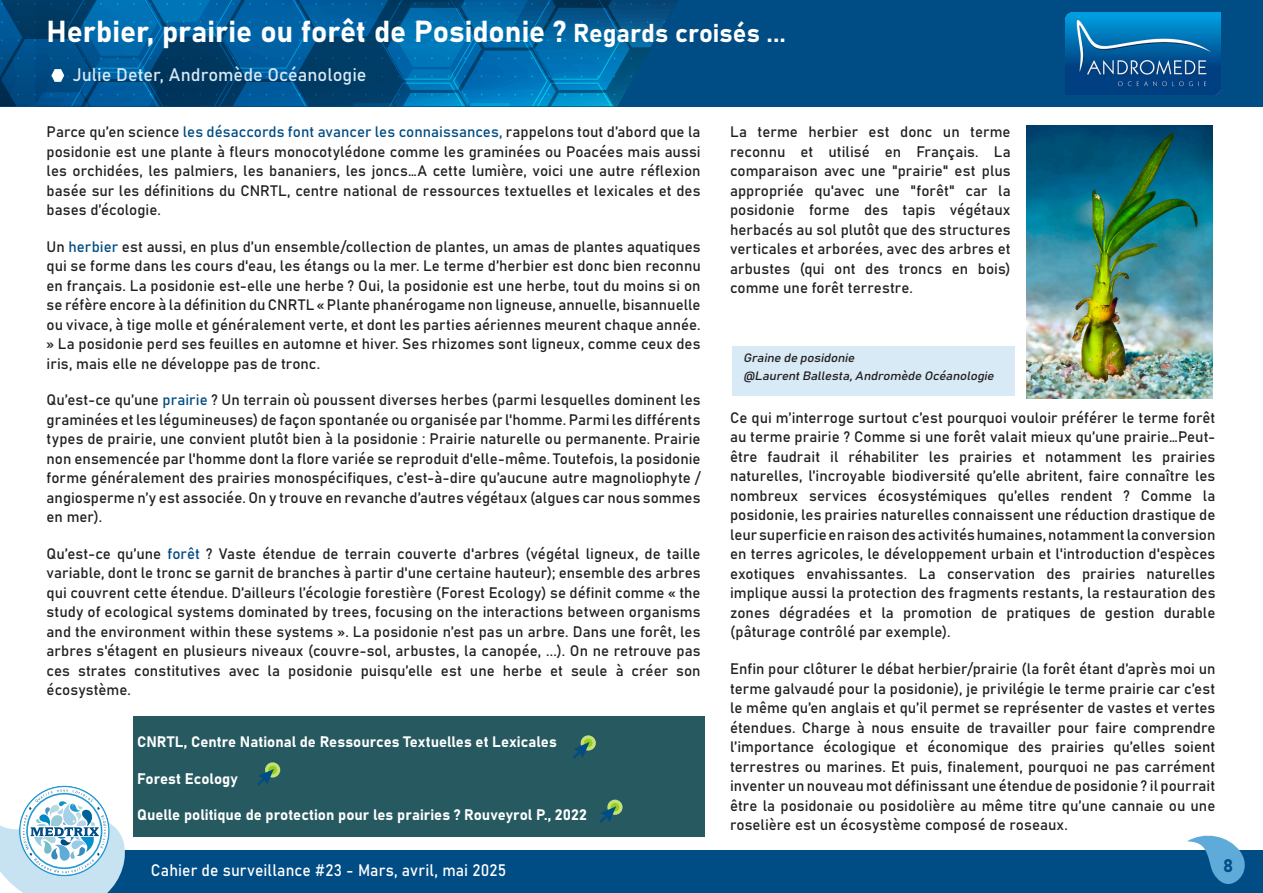
<style>
.page{position:relative;width:1263px;height:893px;background:#fff}
.page>*{position:absolute;margin:0;border:0;box-sizing:border-box;transform-origin:0 0}
.t1{font:30px "Bahnschrift";color:#fff}
.t2{font:18px "Bahnschrift";color:#d7eaf5}
.t3{font:18px "Bahnschrift";color:#004c84}
.t4{font:16.5px "Bahnschrift";letter-spacing:.005em;color:#fff;scale:.95 1}
.t5{font:15px/19.5px "Bahnschrift";color:#231f20;text-align:justify}
.t6{font:15px "Bahnschrift";color:#fff}
.t7{font:italic 12px "Bahnschrift";color:#231f20;scale:1.1 1}
.s1{font-size:25.5px}
.s2{color:#004c84}
</style>
<div class="page">
<div style="left:133px;top:716px;width:572px;height:121px;background:#265960"></div>
<svg style="left:581px;top:735px;width:15px;height:16px"></svg>
<div style="left:584px;top:739px;width:9px;height:8px;background:#99cd1d;border-radius:50%"></div>
<svg style="left:573px;top:742px;width:16px;height:17px"></svg>
<svg style="left:265px;top:762px;width:15px;height:15px"></svg>
<div style="left:268px;top:766px;width:9px;height:8px;background:#99cd1d;border-radius:50%"></div>
<svg style="left:257px;top:769px;width:17px;height:17px"></svg>
<svg style="left:607px;top:800px;width:16px;height:15px"></svg>
<div style="left:611px;top:803px;width:8px;height:8px;background:#99cd1d;border-radius:50%"></div>
<svg style="left:600px;top:806px;width:16px;height:17px"></svg>
<img style="left:1027px;top:125px;width:185px;height:273px">
<div style="left:732px;top:347px;width:283px;height:49px;background:#d7eaf5"></div>
<div style="left:104px;top:850px;width:1159px;height:43px;background:#004c84"></div>
<svg style="left:1187px;top:835px;width:58px;height:49px"></svg>
<div style="left:0;top:0;width:1263px;height:106px;background:#004c84"></div>
<svg style="left:0;top:786px;width:125px;height:107px"></svg>
<svg style="left:0;top:0;width:678px;height:106px"></svg>
<img style="left:1065px;top:12px;width:155px;height:82px">
<p class="t1" style="left:47px;top:9px;width:741px">Herbier, prairie ou forêt de Posidonie ? <span class="s1">Regards croisés ...</span></p>
<p class="t2" style="left:73px;top:61px;width:295px">Julie Deter, Andromède Océanologie</p>
<p class="t5" style="left:47px;top:121px;width:656px">Parce qu’en science <span class="s2">les désaccords font avancer les connaissances,</span> rappelons tout d’abord que la posidonie est une plante à fleurs monocotylédone comme les graminées ou Poacées mais aussi les orchidées, les palmiers, les bananiers, les joncs…A cette lumière, voici une autre réflexion basée sur les définitions du CNRTL, centre national de ressources textuelles et lexicales et des bases d’écologie.</p>
<p class="t5" style="left:47px;top:236px;width:656px">Un <span class="s2">herbier</span> est aussi, en plus d’un ensemble/collection de plantes, un amas de plantes aquatiques qui se forme dans les cours d'eau, les étangs ou la mer. Le terme d’herbier est donc bien reconnu en français. La posidonie est-elle une herbe ? Oui, la posidonie est une herbe, tout du moins si on se réfère encore à la définition du CNRTL « Plante phanérogame non ligneuse, annuelle, bisannuelle ou vivace, à tige molle et généralement verte, et dont les parties aériennes meurent chaque année. » La posidonie perd ses feuilles en automne et hiver. Ses rhizomes sont ligneux, comme ceux des iris, mais elle ne développe pas de tronc.</p>
<p class="t5" style="left:47px;top:389px;width:656px">Qu’est-ce qu’une <span class="s2">prairie</span> ? Un terrain où poussent diverses herbes (parmi lesquelles dominent les graminées et les légumineuses) de façon spontanée ou organisée par l'homme. Parmi les différents types de prairie, une convient plutôt bien à la posidonie : Prairie naturelle ou permanente. Prairie non ensemencée par l'homme dont la flore variée se reproduit d'elle-même. Toutefois, la posidonie forme généralement des prairies monospécifiques, c’est-à-dire qu’aucune autre magnoliophyte / angiosperme n’y est associée. On y trouve en revanche d’autres végétaux (algues car nous sommes en mer).</p>
<p class="t5" style="left:47px;top:543px;width:655px">Qu’est-ce qu’une <span class="s2">forêt</span> ? Vaste étendue de terrain couverte d'arbres (végétal ligneux, de taille variable, dont le tronc se garnit de branches à partir d'une certaine hauteur); ensemble des arbres qui couvrent cette étendue. D’ailleurs l’écologie forestière (Forest Ecology) se définit comme « the study of ecological systems dominated by trees, focusing on the interactions between organisms and the environment within these systems ». La posidonie n’est pas un arbre. Dans une forêt, les arbres s'étagent en plusieurs niveaux (couvre-sol, arbustes, la canopée, ...). On ne retrouve pas ces strates constitutives avec la posidonie puisqu’elle est une herbe et seule à créer son écosystème.</p>
<p class="t6" style="left:137px;top:731px;width:421px">CNRTL, Centre National de Ressources Textuelles et Lexicales</p>
<p class="t6" style="left:137px;top:767px;width:102px">Forest Ecology</p>
<p class="t6" style="left:137px;top:804px;width:451px">Quelle politique de protection pour les prairies ? Rouveyrol P., 2022</p>
<p class="t5" style="left:730px;top:121px;width:282px">La terme herbier est donc un terme reconnu et utilisé en Français. La comparaison avec une "prairie" est plus appropriée qu'avec une "forêt" car la posidonie forme des tapis végétaux herbacés au sol plutôt que des structures verticales et arborées, avec des arbres et arbustes (qui ont des troncs en bois) comme une forêt terrestre.</p>
<p class="t7" style="left:743px;top:349px;width:106px">Graine de posidonie</p>
<p class="t7" style="left:743px;top:366px;width:232px">@LaurentBallesta,Andromède Océanologie</p>
<p class="t5" style="left:730px;top:407px;width:487px">Ce qui m’interroge surtout c’est pourquoi vouloir préférer le terme forêt au terme prairie ? Comme si une forêt valait mieux qu’une prairie…Peut&shy;être faudrait il réhabiliter les prairies et notamment les prairies naturelles, l’incroyable biodiversité qu’elle abritent, faire connaître les nombreux services écosystémiques qu’elles rendent ? Comme la posidonie, les prairies naturelles connaissent une réduction drastique de leur superficie en raison des activités humaines, notamment la conversion en terres agricoles, le développement urbain et l'introduction d'espèces exotiques envahissantes. La conservation des prairies naturelles implique aussi la protection des fragments restants, la restauration des zones dégradées et la promotion de pratiques de gestion durable (pâturage contrôlé par exemple).</p>
<p class="t5" style="left:730px;top:658px;width:487px">Enfin pour clôturer le débat herbier/prairie (la forêt étant d’après moi un terme galvaudé pour la posidonie), je privilégie le terme prairie car c’est le même qu’en anglais et qu’il permet se représenter de vastes et vertes étendues. Charge à nous ensuite de travailler pour faire comprendre l’importance écologique et économique des prairies qu’elles soient terrestres ou marines. Et puis, finalement, pourquoi ne pas carrément inventer un nouveau mot définissant une étendue de posidonie ? il pourrait être la posidonaie ou posidolière au même titre qu’une cannaie ou une roselière est un écosystème composé de roseaux.</p>
<p class="t4" style="left:151px;top:858px;width:376px">Cahier de surveillance #23 - Mars, avril, mai 2025</p>
<p class="t3" style="left:1223px;top:852px;width:12px">8</p>
</div>
